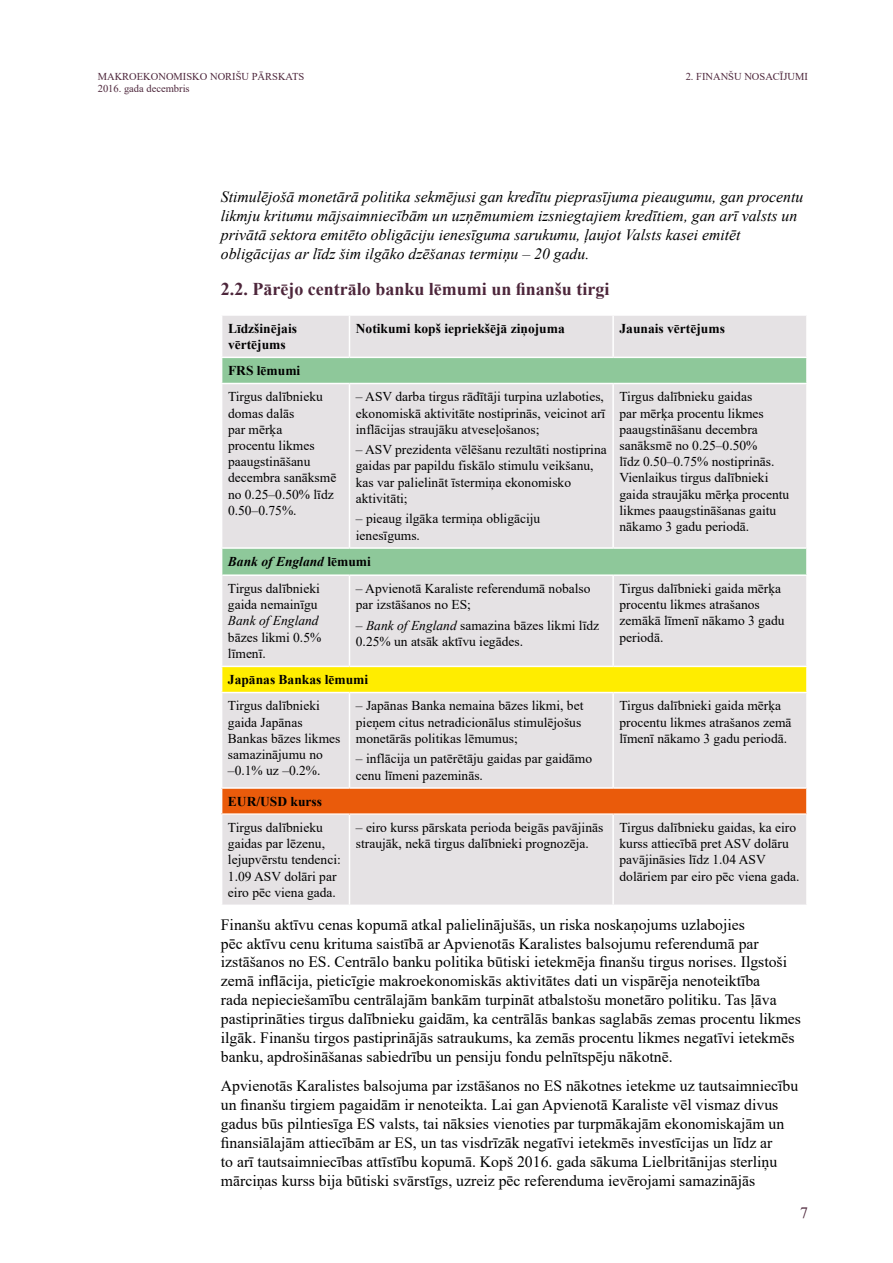
<style>
.page{position:relative;width:893px;height:1263px;background:#fff}
.page>*{position:absolute;margin:0;border:0;box-sizing:border-box;transform-origin:0 0}
.t1{font:700 18px "Times New Roman";color:#4d263b}
.t2{font:15.75px/18.9px "Times New Roman";color:#000}
.t3{font:italic 15.75px/18.9px "Times New Roman";color:#000}
.t4{font:15.75px "Times New Roman";color:#4d263b}
.t5{font:13.5px/16.2px "Times New Roman";color:#000}
.t6{font:700 13.5px/16.2px "Times New Roman";color:#000}
.t7{font:italic 13.5px "Times New Roman";color:#000}
.t8{font:10.5px/12.6px "Times New Roman";color:#4d263b}
.s1{font-weight:700;font-style:italic}
.s2{font-weight:700}
.s3{font-style:italic}
</style>
<div class="page">
<div style="left:222px;top:316px;width:127px;height:588px;background:#e5e2e4"></div>
<div style="left:350px;top:316px;width:456px;height:588px;background:#e5e2e4"></div>
<svg style="left:222px;top:358px;width:584px;height:216px;background:#d0dcd2"></svg>
<div style="left:222px;top:666px;width:585px;height:26px;background:#ffed00"></div>
<div style="left:222px;top:788px;width:585px;height:26px;background:#ea5b0b"></div>
<hr style="left:612px;top:316px;width:2px;height:41px;background:#fff">
<hr style="left:349px;top:384px;width:1px;height:163px;background:#fff">
<hr style="left:612px;top:384px;width:2px;height:163px;background:#fff">
<hr style="left:612px;top:576px;width:2px;height:90px;background:#fff">
<hr style="left:612px;top:693px;width:2px;height:94px;background:#fff">
<hr style="left:612px;top:815px;width:2px;height:89px;background:#fff">
<hr style="left:806px;top:667px;width:2px;height:25px;background:#fff">
<hr style="left:806px;top:789px;width:2px;height:24px;background:#fff">
<hr style="left:221px;top:357px;width:128px;height:1px;background:#fff">
<hr style="left:349px;top:357px;width:264px;height:1px;background:#fff">
<hr style="left:613px;top:357px;width:195px;height:1px;background:#fff">
<hr style="left:221px;top:383px;width:128px;height:1px;background:#fff">
<hr style="left:349px;top:383px;width:264px;height:1px;background:#fff">
<hr style="left:613px;top:383px;width:195px;height:1px;background:#fff">
<hr style="left:221px;top:692px;width:128px;height:1px;background:#fff">
<hr style="left:349px;top:692px;width:264px;height:1px;background:#fff">
<hr style="left:613px;top:692px;width:195px;height:1px;background:#fff">
<hr style="left:221px;top:547px;width:128px;height:2px;background:#fff">
<hr style="left:349px;top:547px;width:264px;height:2px;background:#fff">
<hr style="left:613px;top:547px;width:195px;height:2px;background:#fff">
<hr style="left:221px;top:787px;width:128px;height:2px;background:#fff">
<hr style="left:349px;top:787px;width:264px;height:2px;background:#fff">
<hr style="left:613px;top:787px;width:195px;height:2px;background:#fff">
<hr style="left:221px;top:813px;width:128px;height:2px;background:#fff">
<hr style="left:349px;top:813px;width:264px;height:2px;background:#fff">
<hr style="left:613px;top:813px;width:195px;height:2px;background:#fff">
<hr style="left:222px;top:574px;width:127px;height:2px;background:#fff">
<hr style="left:349px;top:574px;width:264px;height:2px;background:#fff">
<hr style="left:613px;top:574px;width:195px;height:2px;background:#fff">
<hr style="left:221px;top:666px;width:128px;height:1px;background:#fff">
<hr style="left:349px;top:666px;width:264px;height:1px;background:#fff">
<hr style="left:613px;top:666px;width:195px;height:1px;background:#fff">
<p class="t8" style="left:98px;top:70px;width:208px">MAKROEKONOMISKO NORIŠU PĀRSKATS<br>2016. gada decembris</p>
<p class="t8" style="left:686px;top:70px;width:124px">2. FINANŠU NOSACĪJUMI</p>
<p class="t3" style="left:221px;top:187px;width:584px">Stimulējošā monetārā politika sekmējusi gan kredītu pieprasījuma pieaugumu, gan procentu likmju kritumu mājsaimniecībām un uzņēmumiem izsniegtajiem kredītiem, gan arī valsts un privātā sektora emitēto obligāciju ienesīguma sarukumu, ļaujot Valsts kasei emitēt obligācijas ar līdz šim ilgāko dzēšanas termiņu – 20 gadu.</p>
<h1 class="t1" style="left:221px;top:276px;width:390px">2.2. Pārējo centrālo banku lēmumi un finanšu tirgi</h1>
<p class="t6" style="left:228px;top:320px;width:71px">Līdzšinējais vērtējums</p>
<p class="t6" style="left:356px;top:320px;width:210px">Notikumi kopš iepriekšējā ziņojuma</p>
<p class="t6" style="left:619px;top:320px;width:107px">Jaunais vērtējums</p>
<p class="t6" style="left:228px;top:362px;width:74px">FRS lēmumi</p>
<p class="t5" style="left:228px;top:388px;width:110px">Tirgus dalībnieku domas dalās<br>par mērķa<br>procentu likmes paaugstināšanu decembra sanāksmē no 0.25–0.50% līdz<br>0.50–0.75%.</p>
<p class="t5" style="left:356px;top:388px;width:251px;text-align:justify">– ASV darba tirgus rādītāji turpina uzlaboties, ekonomiskā aktivitāte nostiprinās, veicinot arī inflācijas straujāku atveseļošanos;</p>
<p class="t5" style="left:619px;top:388px;width:171px">Tirgus dalībnieku gaidas<br>par mērķa procentu likmes paaugstināšanu decembra sanāksmē no 0.25–0.50%<br>līdz 0.50–0.75% nostiprinās.<br>Vienlaikus tirgus dalībnieki gaida straujāku mērķa procentu likmes paaugstināšanas gaitu nākamo 3 gadu periodā.</p>
<p class="t5" style="left:356px;top:441px;width:252px">– ASV prezidenta vēlēšanu rezultāti nostiprina gaidas par papildu fiskālo stimulu veikšanu, kas var palielināt īstermiņa ekonomisko aktivitāti;</p>
<p class="t5" style="left:356px;top:510px;width:186px">– pieaug ilgāka termiņa obligāciju ienesīgums.</p>
<p class="t5" style="left:228px;top:547px;width:144px;line-height:27.5px"><span class="s1">Bank of England</span> <span class="s2">lēmumi<br></span>Tirgus dalībnieki</p>
<p class="t5" style="left:228px;top:596px;width:91px">gaida nemainīgu</p>
<p class="t7" style="left:228px;top:612px;width:92px">Bank of England</p>
<p class="t5" style="left:228px;top:629px;width:95px">bāzes likmi 0.5% līmenī.</p>
<p class="t5" style="left:356px;top:580px;width:236px">– Apvienotā Karaliste referendumā nobalso par izstāšanos no ES;</p>
<p class="t5" style="left:356px;top:617px;width:245px">– <span class="s3">Bank of England</span> samazina bāzes likmi līdz<br>0.25% un atsāk aktīvu iegādes.</p>
<p class="t6" style="left:228px;top:671px;width:142px">Japānas Bankas lēmumi</p>
<p class="t5" style="left:228px;top:697px;width:114px">Tirgus dalībnieki gaida Japānas<br>Bankas bāzes likmes samazinājumu no –0.1% uz –0.2%.</p>
<p class="t5" style="left:356px;top:697px;width:229px">– Japānas Banka nemaina bāzes likmi, bet pieņem citus netradicionālus stimulējošus monetārās politikas lēmumus;</p>
<p class="t5" style="left:356px;top:750px;width:238px">– inflācija un patērētāju gaidas par gaidāmo cenu līmeni pazeminās.</p>
<p class="t5" style="left:619px;top:580px;width:166px">Tirgus dalībnieki gaida mērķa procentu likmes atrašanos zemākā līmenī nākamo 3 gadu periodā.</p>
<p class="t5" style="left:619px;top:697px;width:174px">Tirgus dalībnieki gaida mērķa procentu likmes atrašanos zemā līmenī nākamo 3 gadu periodā.</p>
<p class="t6" style="left:228px;top:793px;width:96px">EUR/USD kurss</p>
<p class="t5" style="left:228px;top:819px;width:114px">Tirgus dalībnieku gaidas par lēzenu, lejupvērstu tendenci:<br>1.09 ASV dolāri par eiro pēc viena gada.</p>
<p class="t5" style="left:356px;top:819px;width:249px">– eiro kurss pārskata perioda beigās pavājinās straujāk, nekā tirgus dalībnieki prognozēja.</p>
<p class="t5" style="left:619px;top:819px;width:181px">Tirgus dalībnieku gaidas, ka eiro kurss attiecībā pret ASV dolāru pavājināsies līdz 1.04 ASV dolāriem par eiro pēc viena gada.</p>
<p class="t2" style="left:221px;top:914px;width:582px">Finanšu aktīvu cenas kopumā atkal palielinājušās, un riska noskaņojums uzlabojies<br>pēc aktīvu cenu krituma saistībā ar Apvienotās Karalistes balsojumu referendumā par izstāšanos no ES. Centrālo banku politika būtiski ietekmēja finanšu tirgus norises. Ilgstoši zemā inflācija, pieticīgie makroekonomiskās aktivitātes dati un vispārēja nenoteiktība<br>rada nepieciešamību centrālajām bankām turpināt atbalstošu monetāro politiku. Tas ļāva pastiprināties tirgus dalībnieku gaidām, ka centrālās bankas saglabās zemas procentu likmes ilgāk. Finanšu tirgos pastiprinājās satraukums, ka zemās procentu likmes negatīvi ietekmēs banku, apdrošināšanas sabiedrību un pensiju fondu pelnītspēju nākotnē.</p>
<p class="t2" style="left:221px;top:1076px;width:579px">Apvienotās Karalistes balsojuma par izstāšanos no ES nākotnes ietekme uz tautsaimniecību un finanšu tirgiem pagaidām ir nenoteikta. Lai gan Apvienotā Karaliste vēl vismaz divus gadus būs pilntiesīga ES valsts, tai nāksies vienoties par turpmākajām ekonomiskajām un finansiālajām attiecībām ar ES, un tas visdrīzāk negatīvi ietekmēs investīcijas un līdz ar<br>to arī tautsaimniecības attīstību kopumā. Kopš 2016. gada sākuma Lielbritānijas sterliņu mārciņas kurss bija būtiski svārstīgs, uzreiz pēc referenduma ievērojami samazinājās</p>
<p class="t4" style="left:800px;top:1201px;width:9px">7</p>
</div>
